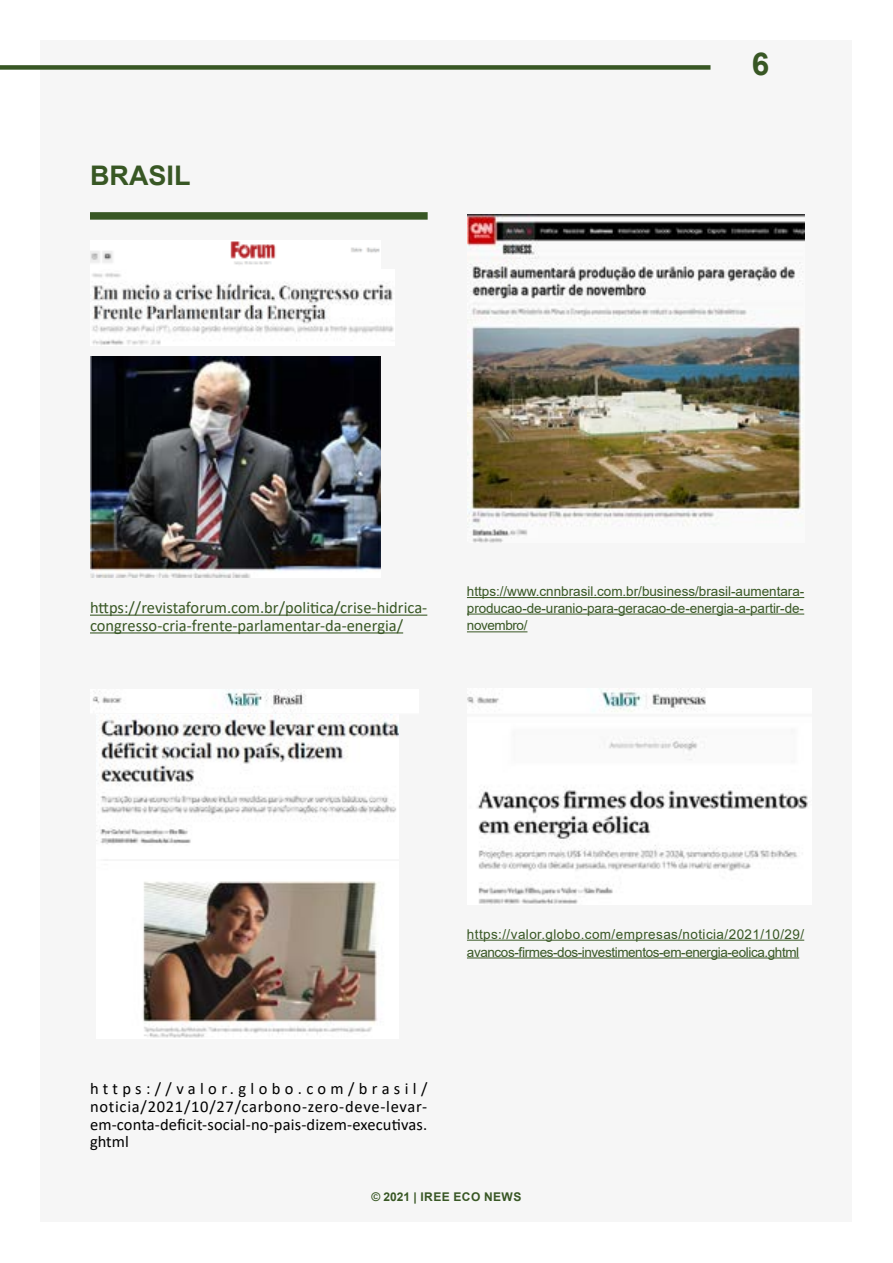
<style>
.page{position:relative;width:893px;height:1263px;background:#fff}
.page>*{position:absolute;margin:0;border:0;box-sizing:border-box;transform-origin:0 0}
.t1{font:700 31.5px "Arial";color:#385724}
.t2{font:700 27px "Arial";color:#385724}
.t3{font:16.5px/17.9px "Calibri";letter-spacing:.01em;color:#000;text-align:justify}
.t4{font:16.5px/17.9px "Calibri";color:#385724}
.t5{font:13.5px/17.9px "Arial";letter-spacing:-.03em;color:#385724}
.t6{font:13.5px/16.5px "Arial";letter-spacing:-.01em;color:#385724}
.t7{font:700 12px "Arial";letter-spacing:.035em;color:#385724}
</style>
<div class="page">
<div style="left:40px;top:40px;width:812px;height:1182px;background:#f6f6f6"></div>
<div style="left:0;top:65px;width:710px;height:5px;background:#385724"></div>
<hr style="left:90px;top:615px;width:337px;height:1px;background:#385724">
<hr style="left:90px;top:632px;width:313px;height:1px;background:#385724">
<div style="left:90px;top:212px;width:338px;height:8px;background:#385724"></div>
<img style="left:91px;top:241px;width:289px;height:23px">
<img style="left:93px;top:273px;width:300px;height:72px">
<img style="left:90px;top:357px;width:290px;height:221px">
<img style="left:93px;top:689px;width:210px;height:18px">
<img style="left:100px;top:716px;width:298px;height:322px">
<hr style="left:467px;top:597px;width:337px;height:1px;background:#385724">
<hr style="left:467px;top:613px;width:337px;height:1px;background:#385724">
<hr style="left:467px;top:631px;width:60px;height:1px;background:#385724">
<hr style="left:467px;top:940px;width:337px;height:1px;background:#385724">
<hr style="left:467px;top:957px;width:332px;height:1px;background:#385724">
<img style="left:467px;top:214px;width:337px;height:328px">
<img style="left:467px;top:692px;width:341px;height:212px">
<h2 class="t2" style="left:90px;top:157px;width:102px">BRASIL</h2>
<h1 class="t1" style="left:752px;top:42px;width:19px">6</h1>
<p class="t4" style="left:90px;top:598px;width:339px">https://revistaforum.com.br/politica/crise-hidrica&shy;congresso-cria-frente-parlamentar-da-energia/</p>
<p class="t6" style="left:467px;top:583px;width:339px">https://www.cnnbrasil.com.br/business/brasil-aumentara&shy;producao-de-uranio-para-geracao-de-energia-a-partir-de-</p>
<p class="t5" style="left:467px;top:617px;width:62px">novembro/</p>
<p class="t5" style="left:467px;top:925px;width:339px">https://valor.globo.com/empresas/noticia/2021/10/29/ avancos-firmes-dos-investimentos-em-energia-eolica.ghtml</p>
<p class="t3" style="left:90px;top:1079px;width:339px">https://valor.globo.com/brasil/ noticia/2021/10/27/carbono-zero-deve-levar&shy;em-conta-deficit-social-no-pais-dizem-executivas. ghtml</p>
<p class="t7" style="left:371px;top:1188px;width:151px">© 2021 | IREE ECO NEWS</p>
</div>
